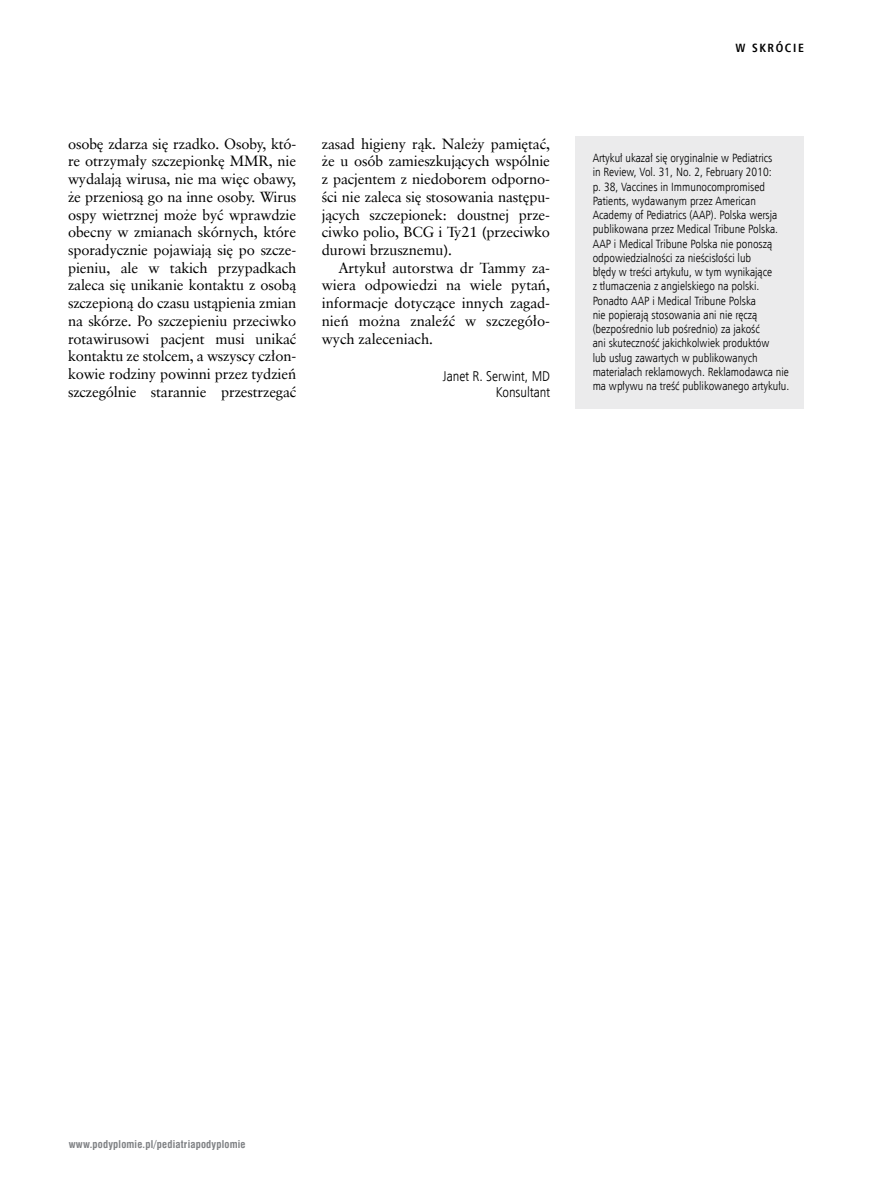
<style>
.page{position:relative;width:872px;height:1191px;background:#fff}
.page>*{position:absolute;margin:0;border:0;box-sizing:border-box;transform-origin:0 0}
.t1{font:14.7px/17.7px "Class Garmnd EU";letter-spacing:-.01em;color:#000;text-align:justify}
.t2{font:14.25px/16.5px "Humnst 777 Lt Cn EU";color:#000;text-align:right}
.t3{font:12px/14.2px "Humnst 777 Lt Cn EU";color:#000}
.t4{font:700 12px "Humnst 777 Cn EU";letter-spacing:.14em;color:#000}
.t5{font:700 10.5px "Swis 721 Cn EU";letter-spacing:.02em;color:#808285}
</style>
<div class="page">
<div style="left:575px;top:136px;width:229px;height:272px;background:#ebebec"></div>
<p class="t1" style="left:68px;top:135px;width:230px">osobę zdarza się rzadko. Osoby, któ&shy;re otrzymały szczepionkę MMR, nie wydalają wirusa, nie ma więc obawy, że przeniosą go na inne osoby. Wirus ospy wietrznej może być wprawdzie obecny w zmianach skórnych, które sporadycznie pojawiają się po szcze&shy;pieniu, ale w takich przypadkach zaleca się unikanie kontaktu z osobą szczepioną do czasu ustąpienia zmian na skórze. Po szczepieniu przeciwko rotawirusowi pacjent musi unikać kontaktu ze stolcem, a wszyscy człon&shy;kowie rodziny powinni przez tydzień szczególnie starannie przestrzegać</p>
<p class="t1" style="left:322px;top:135px;width:230px">zasad higieny rąk. Należy pamiętać, że u osób zamieszkujących wspólnie z pacjentem z niedoborem odporno&shy;ści nie zaleca się stosowania następu&shy;jących szczepionek: doustnej prze&shy;ciwko polio, BCG i Ty21 (przeciwko durowi brzusznemu).</p>
<p class="t1" style="left:322px;top:259px;width:230px;text-indent:17px">Artykuł autorstwa dr Tammy za&shy;wiera odpowiedzi na wiele pytań, informacje dotyczące innych zagad&shy;nień można znaleźć w szczegóło&shy;wych zaleceniach.</p>
<p class="t2" style="left:443px;top:367px;width:109px">Janet R. Serwint, MD<br>Konsultant</p>
<p class="t4" style="left:735px;top:40px;width:70px">w skrócie</p>
<p class="t3" style="left:592px;top:151px;width:198px">Artykuł ukazał się oryginalnie w Pediatrics<br>in Review, Vol. 31, No. 2, February 2010:<br>p. 38, Vaccines in Immunocompromised Patients, wydawanym przez American Academy of Pediatrics (AAP). Polska wersja publikowana przez Medical Tribune Polska.<br>AAP i Medical Tribune Polska nie ponoszą odpowiedzialności za nieścisłości lub<br>błędy w treści artykułu, w tym wynikające<br>z tłumaczenia z angielskiego na polski.<br>Ponadto AAP i Medical Tribune Polska<br>nie popierają stosowania ani nie ręczą (bezpośrednio lub pośrednio) za jakość<br>ani skuteczność jakichkolwiek produktów<br>lub usług zawartych w publikowanych materiałach reklamowych. Reklamodawca nie ma wpływu na treść publikowanego artykułu.</p>
<p class="t5" style="left:69px;top:1138px;width:178px">www.podyplomie.pl/pediatriapodyplomie</p>
</div>
